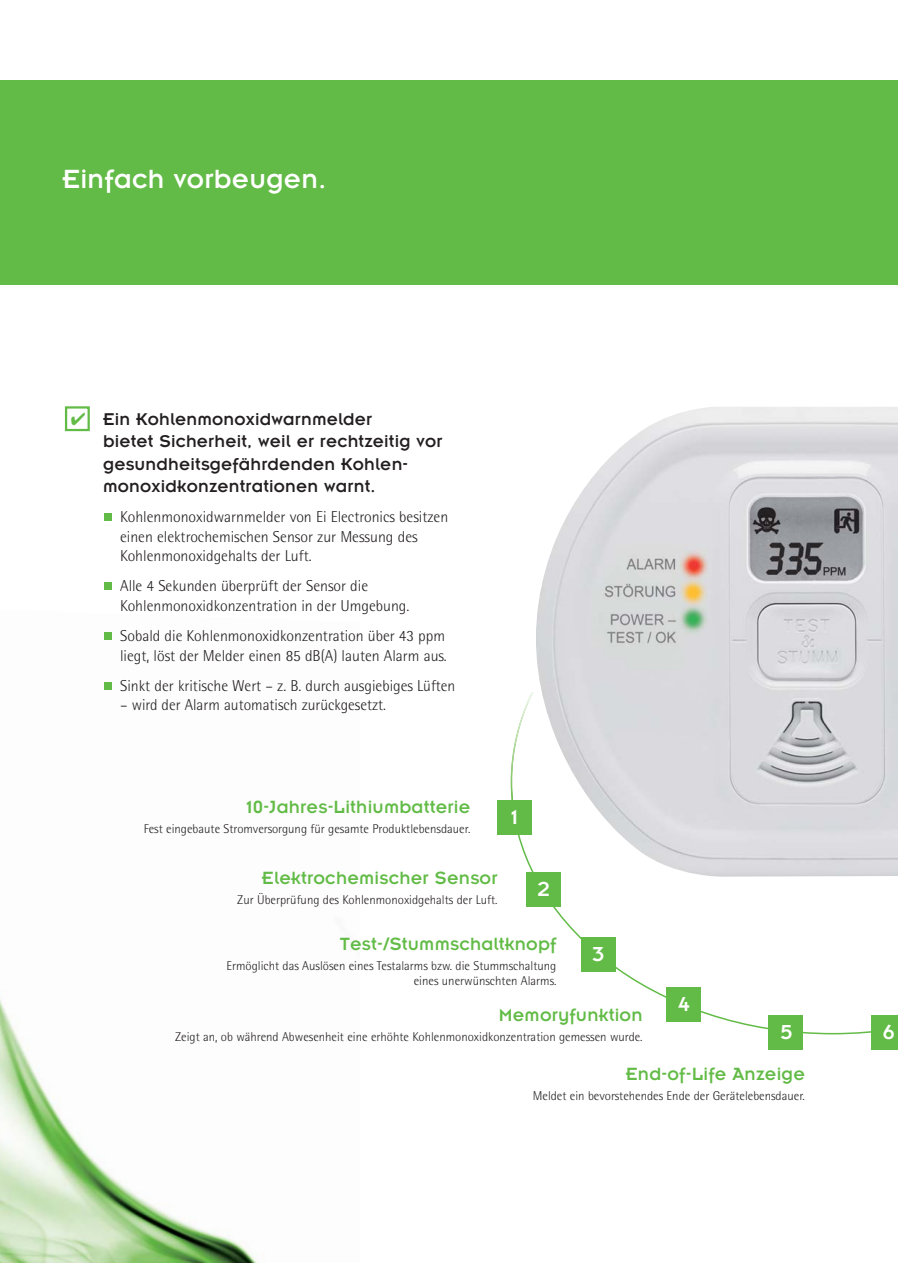
<style>
.page{position:relative;width:898px;height:1263px;background:#fff}
.page>*{position:absolute;margin:0;border:0;box-sizing:border-box;transform-origin:0 0}
.t1{font:28.95px "Insignia LT Std";letter-spacing:.01em;color:#fff}
.t2{font:22.35px "Insignia LT Std";color:#fff}
.t3{font:19.5px "Insignia LT Std";letter-spacing:.01em;color:#62bb46}
.t4{font:18.75px/22.5px "Insignia LT Std";letter-spacing:.01em;color:#231f20}
.t5{font:300 15.75px/19.5px "Rotis Semi Sans";color:#231f20}
.t6{font:300 12.75px/15.3px "Rotis Semi Sans";color:#231f20;text-align:right}
.s1{color:#62bb46}
</style>
<div class="page">
<svg style="left:518px;top:807px;width:352px;height:227px"></svg>
<img style="left:0;top:632px;width:258px;height:631px">
<div style="left:0;top:81px;width:897px;height:204px;background:#62bb46"></div>
<div style="left:65px;top:406px;width:25px;height:25px;border:2px solid #62bb46"></div>
<div style="left:104px;top:682px;width:7px;height:7px;background:#62bb46"></div>
<div style="left:104px;top:632px;width:7px;height:8px;background:#62bb46"></div>
<div style="left:104px;top:583px;width:7px;height:7px;background:#62bb46"></div>
<div style="left:104px;top:513px;width:7px;height:8px;background:#62bb46"></div>
<div style="left:580px;top:937px;width:35px;height:34px;background:#62bb46"></div>
<div style="left:666px;top:987px;width:34px;height:34px;background:#62bb46"></div>
<div style="left:768px;top:1015px;width:34px;height:34px;background:#62bb46"></div>
<div style="left:870px;top:1015px;width:27px;height:34px;background:#62bb46"></div>
<img style="left:510px;top:692px;width:23px;height:115px">
<div style="left:525px;top:872px;width:35px;height:34px;background:#62bb46"></div>
<img style="left:535px;top:407px;width:362px;height:470px">
<div style="left:496px;top:800px;width:35px;height:35px;background:#62bb46"></div>
<h1 class="t1" style="left:62px;top:170px;width:265px">Einfach vorbeugen.</h1>
<p class="t4" style="left:103px;top:409px;width:340px;text-indent:-32px"><span class="s1">✔</span> Ein Kohlenmonoxidwarnmelder<br>bietet Sicherheit, weil er rechtzeitig vor gesundheitsgefährdenden Kohlen&shy;monoxidkonzentrationen warnt.</p>
<p class="t5" style="left:120px;top:509px;width:329px">Kohlenmonoxidwarnmelder von Ei Electronics besitzen einen elektrochemischen Sensor zur Messung des<br>Kohlenmonoxidgehalts der Luft.</p>
<p class="t5" style="left:120px;top:578px;width:291px">Alle 4 Sekunden überprüft der Sensor die<br>Kohlenmonoxidkonzentration in der Umgebung.</p>
<p class="t5" style="left:120px;top:628px;width:328px">Sobald die Kohlenmonoxidkonzentration über 43 ppm liegt, löst der Melder einen 85 dB(A) lauten Alarm aus.</p>
<p class="t5" style="left:120px;top:677px;width:336px">Sinkt der kritische Wert – z. B. durch ausgiebiges Lüften</p>
<p class="t5" style="left:120px;top:697px;width:267px">– wird der Alarm automatisch zurückgesetzt.</p>
<p class="t3" style="left:246px;top:801px;width:225px">10-Jahres-Lithiumbatterie</p>
<p class="t6" style="left:144px;top:822px;width:328px">Fest eingebaute Stromversorgung für gesamte Produktlebensdauer.</p>
<h2 class="t2" style="left:511px;top:810px;width:9px">1</h2>
<p class="t3" style="left:262px;top:872px;width:237px">Elektrochemischer Sensor</p>
<p class="t6" style="left:237px;top:894px;width:262px">Zur Überprüfung des Kohlenmonoxidgehalts der Luft.</p>
<h2 class="t2" style="left:537px;top:881px;width:14px">2</h2>
<p class="t3" style="left:339px;top:937px;width:218px">Test-/Stummschaltknopf</p>
<p class="t6" style="left:226px;top:959px;width:331px">Ermöglicht das Auslösen eines Testalarms bzw. die Stummschaltung eines unerwünschten Alarms.</p>
<p class="t3" style="left:498px;top:1009px;width:145px">Memoryfunktion</p>
<p class="t6" style="left:175px;top:1031px;width:469px">Zeigt an, ob während Abwesenheit eine erhöhte Kohlenmonoxidkonzentration gemessen wurde.</p>
<p class="t3" style="left:625px;top:1068px;width:180px">End-of-Life Anzeige</p>
<p class="t6" style="left:532px;top:1089px;width:273px">Meldet ein bevorstehendes Ende der Gerätelebensdauer.</p>
<h2 class="t2" style="left:592px;top:947px;width:13px">3</h2>
<h2 class="t2" style="left:678px;top:996px;width:13px">4</h2>
<h2 class="t2" style="left:780px;top:1024px;width:13px">5</h2>
<h2 class="t2" style="left:882px;top:1024px;width:13px">6</h2>
</div>
